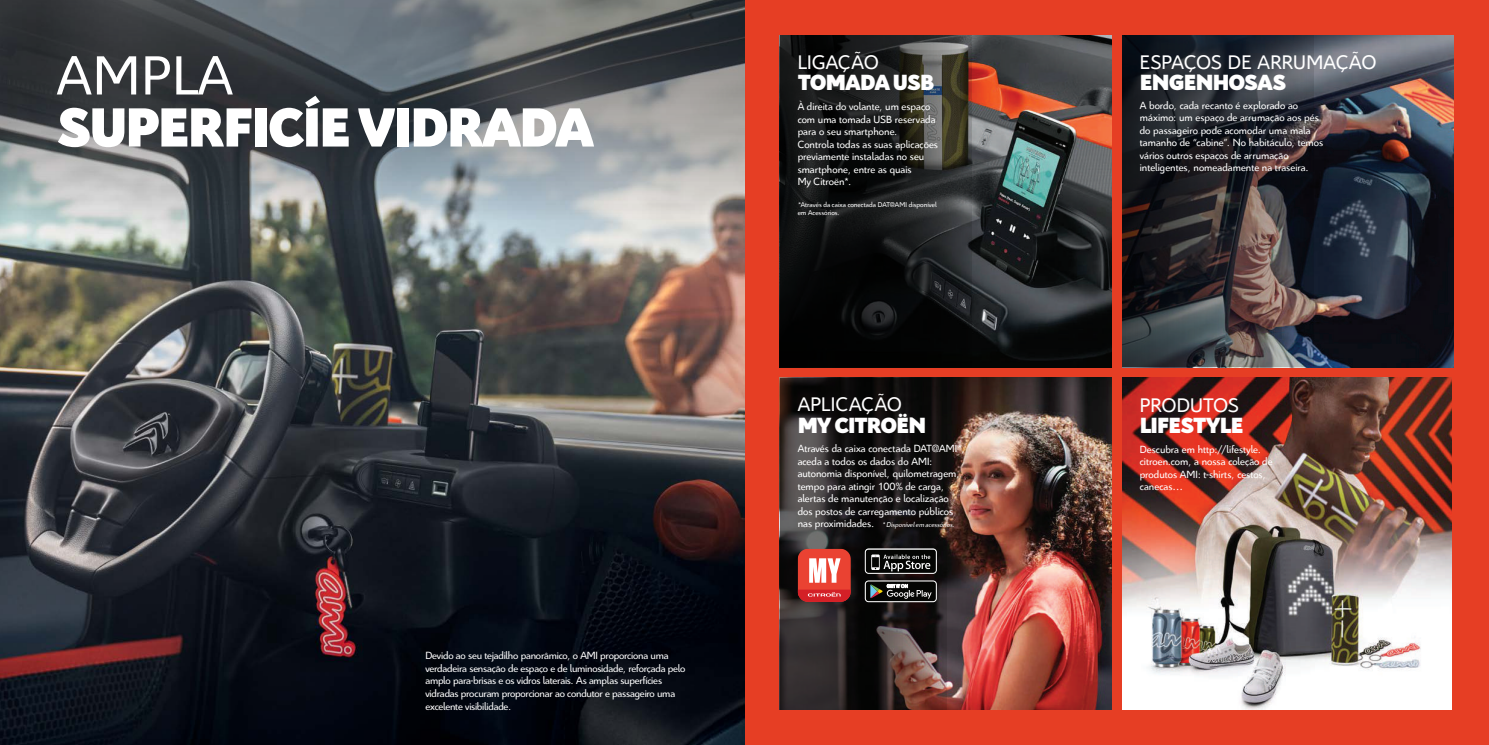
<style>
.page{position:relative;width:1489px;height:745px;background:#fff}
.page>*{position:absolute;margin:0;border:0;box-sizing:border-box;transform-origin:0 0}
.t1{font:900 59.38px "Citroen";letter-spacing:-.035em;color:#fff}
.t2{font:59.38px "Citroen";letter-spacing:.025em;color:#fff}
.t3{font:900 23.75px "Citroen";letter-spacing:-.04em;color:#fff}
.t4{font:21.25px "Citroen";letter-spacing:.015em;color:#fff}
.t5{font:11.25px/12.5px "Citroen";color:#fff}
.t6{font:7.5px/8.8px "Citroen";letter-spacing:.005em;color:#fff}
.t7{font:italic 7.5px "Citroen";letter-spacing:.005em;color:#fff}
.s1{font-style:normal;font-size:11.25px}
</style>
<div class="page">
<div style="left:744px;top:0;width:744px;height:744px;background:#e63e24"></div>
<img style="left:1122px;top:377px;width:329px;height:332px">
<img style="left:971px;top:35px;width:140px;height:332px">
<img style="left:946px;top:377px;width:165px;height:332px">
<svg style="left:780px;top:377px;width:166px;height:332px;background:#282221"></svg>
<img style="left:1313px;top:35px;width:140px;height:332px">
<svg style="left:1122px;top:35px;width:191px;height:332px;background:#323035"></svg>
<svg style="left:780px;top:35px;width:191px;height:332px;background:#191a1a"></svg>
<svg style="left:797px;top:548px;width:53px;height:53px"></svg>
<svg style="left:865px;top:549px;width:71px;height:24px"></svg>
<div style="left:865px;top:548px;width:71px;height:25px;border:1px solid #fff;border-radius:3px"></div>
<svg style="left:865px;top:580px;width:71px;height:21px"></svg>
<div style="left:865px;top:580px;width:71px;height:21px;border:1px solid #fff;border-radius:3px"></div>
<img style="left:0;top:220px;width:744px;height:524px">
<svg style="left:0;top:0;width:744px;height:220px;background:#686d70"></svg>
<h1 class="t2" style="left:57px;top:41px;width:177px">AMPLA</h1>
<h1 class="t1" style="left:57px;top:84px;width:539px">SUPERFICÍE VIDRADA</h1>
<p class="t5" style="left:425px;top:649px;width:261px">Devido ao seu tejadilho panorâmico, o AMI proporciona uma verdadeira sensação de espaço e de luminosidade, reforçada pelo amplo para-brisas e os vidros laterais. As amplas superfícies vidradas procuram proporcionar ao condutor e passageiro uma excelente visibilidade.</p>
<h3 class="t4" style="left:797px;top:48px;width:82px">LIGAÇÃO</h3>
<h2 class="t3" style="left:797px;top:65px;width:138px">TOMADA USB</h2>
<p class="t5" style="left:797px;top:100px;width:142px">À direita do volante, um espaço com uma tomada USB reservada para o seu smartphone.<br>Controla todas as suas aplicações previamente instaladas no seu smartphone, entre as quais<br>My Citroën*.</p>
<p class="t6" style="left:797px;top:199px;width:141px">*Através da caixa conectada DAT@AMI disponível em Acessórios.</p>
<h3 class="t4" style="left:797px;top:390px;width:105px">APLICAÇÃO</h3>
<h2 class="t3" style="left:797px;top:407px;width:130px">MY CITROËN</h2>
<p class="t5" style="left:797px;top:441px;width:168px">Através da caixa conectada DAT@AMI*, aceda a todos os dados do AMI: autonomia disponível, quilometragem, tempo para atingir 100% de carga, alertas de manutenção e localização dos postos de carregamento públicos</p>
<p class="t7" style="left:797px;top:519px;width:158px"><span class="s1">nas proximidades.</span> *Disponível em acessórios.</p>
<h3 class="t4" style="left:1139px;top:48px;width:238px">ESPAÇOS DE ARRUMAÇÃO</h3>
<h2 class="t3" style="left:1139px;top:65px;width:148px">ENGENHOSAS</h2>
<p class="t5" style="left:1139px;top:98px;width:185px">A bordo, cada recanto é explorado ao máximo: um espaço de arrumação aos pés do passageiro pode acomodar uma mala tamanho de “cabine”. No habitáculo, temos vários outros espaços de arrumação inteligentes, nomeadamente na traseira.</p>
<h3 class="t4" style="left:1139px;top:390px;width:101px">PRODUTOS</h3>
<h2 class="t3" style="left:1139px;top:407px;width:105px">LIFESTYLE</h2>
<p class="t5" style="left:1139px;top:442px;width:134px">Descubra em http://lifestyle. citroen.com, a nossa coleção de produtos AMI: t-shirts, cestos, canecas…</p>
</div>
